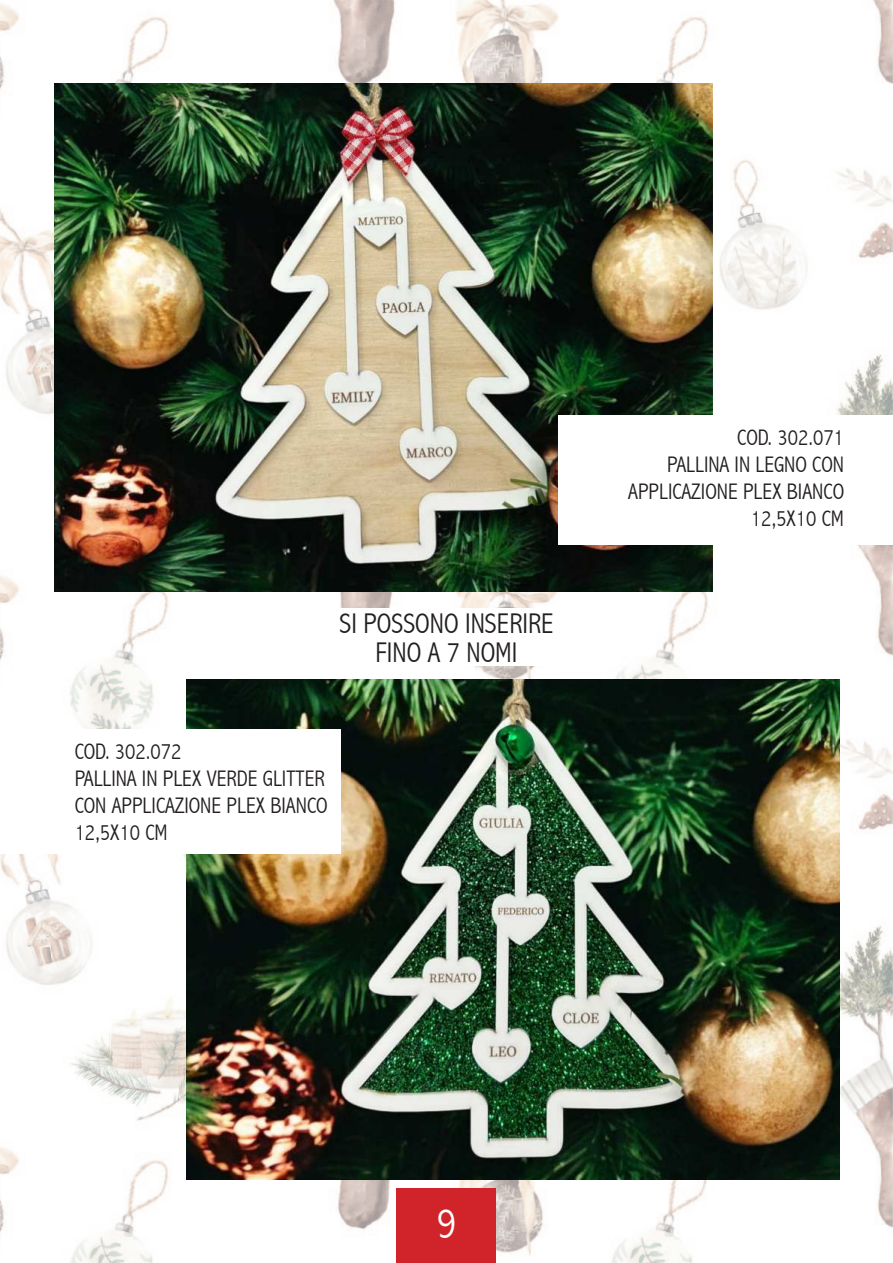
<style>
.page{position:relative;width:893px;height:1263px;background:#fff}
.page>*{position:absolute;margin:0;border:0;box-sizing:border-box;transform-origin:0 0}
.t1{font:300 condensed 43.5px "Abadi";color:#fff}
.t2{font:300 condensed 28.5px/28.5px "Abadi";color:#231f20;text-align:center}
.t3{font:300 condensed 22.5px/27px "Abadi";color:#231f20}
</style>
<div class="page">
<img style="left:0;top:1px;width:893px;height:1262px">
<div style="left:397px;top:1188px;width:99px;height:75px;background:#d1232a"></div>
<div style="left:0;top:415px;width:5px;height:130px;background:#fff"></div>
<img style="left:54px;top:84px;width:658px;height:507px">
<div style="left:559px;top:415px;width:334px;height:130px;background:#fff"></div>
<img style="left:186px;top:680px;width:654px;height:499px">
<div style="left:0;top:729px;width:341px;height:124px;background:#fff"></div>
<div style="left:326px;top:609px;width:241px;height:57px;background:#fff"></div>
<p class="t2" style="left:339px;top:612px;width:216px">SI POSSONO INSERIRE<br>FINO A 7 NOMI</p>
<p class="t3" style="left:75px;top:740px;width:254px">COD. 302.072<br>PALLINA IN PLEX VERDE GLITTER<br>CON APPLICAZIONE PLEX BIANCO<br>12,5X10 CM</p>
<p class="t3" style="left:628px;top:426px;width:217px;text-align:right">COD. 302.071<br>PALLINA IN LEGNO CON<br>APPLICAZIONE PLEX BIANCO<br>12,5X10 CM</p>
<h1 class="t1" style="left:436px;top:1207px;width:21px">9</h1>
</div>
